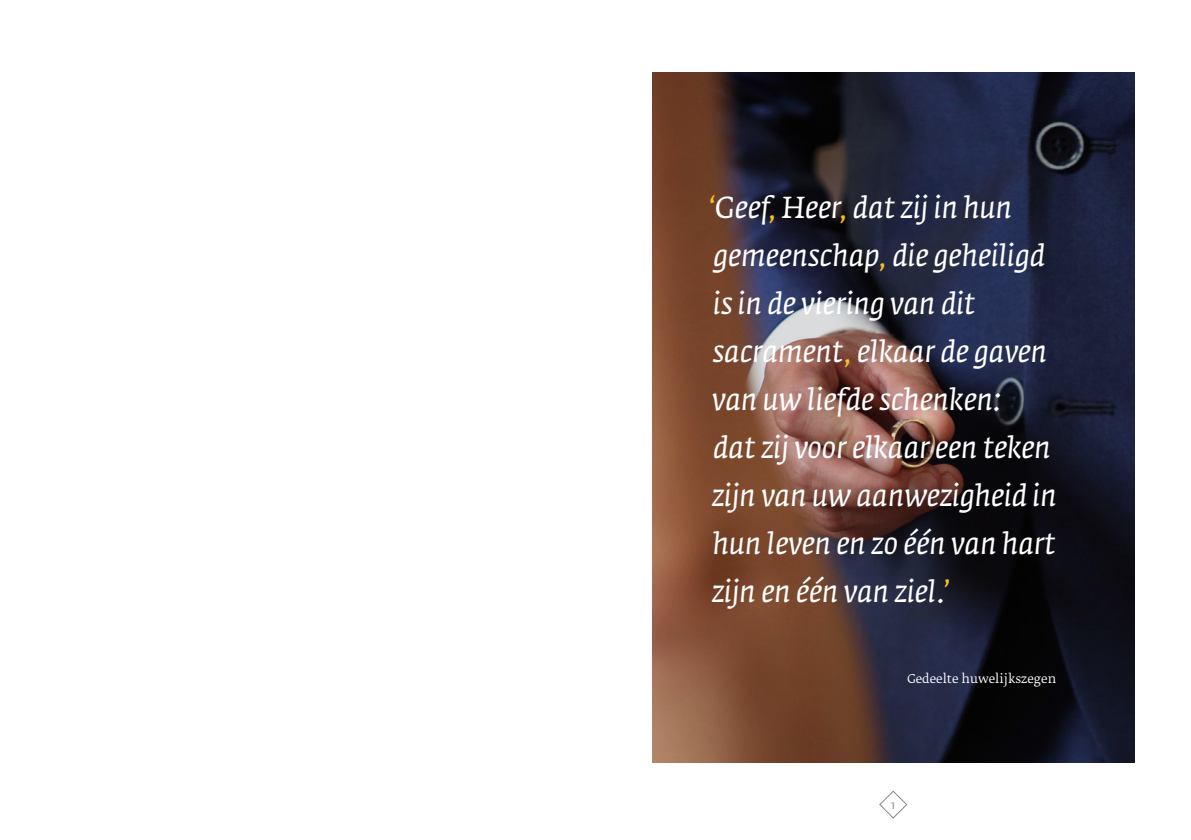
<style>
.page{position:relative;width:1191px;height:840px;background:#fff}
.page>*{position:absolute;margin:0;border:0;box-sizing:border-box;transform-origin:0 0}
.t1{font:italic 30px/48px "Fedra Serif A";color:#fff}
.t2{font:12px "Fedra Serif B";color:#fff}
.t3{font:11.6px "Fedra Sans Pro";color:#85888a}
.s1{color:#f3be29}
</style>
<div class="page">
<svg style="left:879px;top:790px;width:28px;height:28px"></svg>
<svg style="left:652px;top:72px;width:482px;height:690px;background:#403034"></svg>
<p class="t1" style="left:708px;top:183px;width:341px"><span class="s1">‘</span>Geef<span class="s1">,</span> Heer<span class="s1">,</span> dat zij in hun gemeenschap<span class="s1">,</span> die geheiligd is in de viering van dit sacrament<span class="s1">,</span> elkaar de gaven van uw liefde schenken:</p>
<p class="t1" style="left:711px;top:423px;width:346px">dat zij voor elkaar een teken zijn van uw aanwezigheid in hun leven en zo één van hart zijn en één van ziel.<span class="s1">’</span></p>
<p class="t2" style="left:907px;top:671px;width:151px">Gedeelte huwelijkszegen</p>
<p class="t3" style="left:891px;top:796px;width:6px">1</p>
</div>
